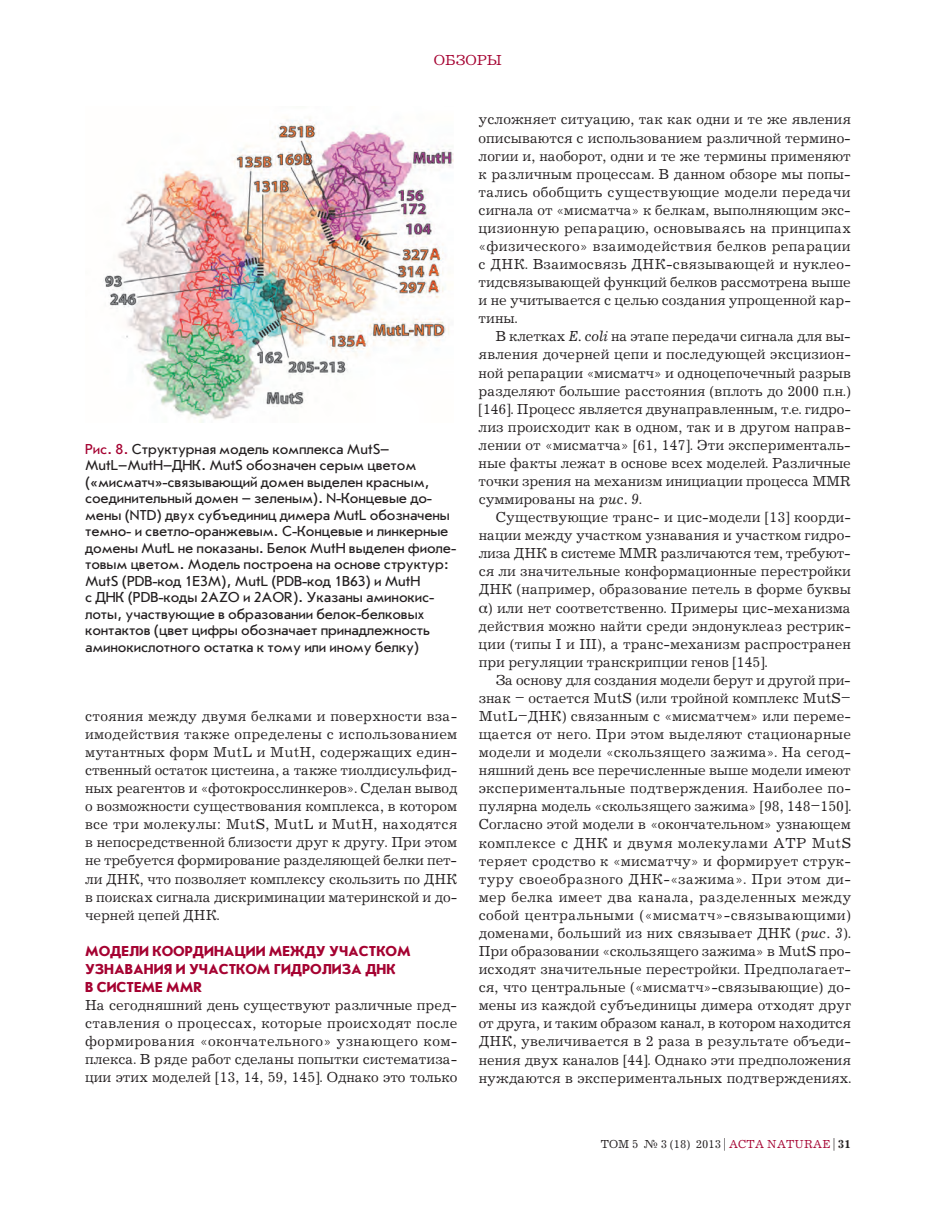
<style>
.page{position:relative;width:936px;height:1212px;background:#fff}
.page>*{position:absolute;margin:0;border:0;box-sizing:border-box;transform-origin:0 0}
.t1{font:15px/18px "Journal C";color:#231f20;text-align:justify}
.t2{font:15px/16.5px "Journal Sans C";letter-spacing:-.01em;color:#231f20}
.t3{font:700 15px/18px "Journal Sans C";color:#a50231}
.t4{font:15px "Journal C";color:#a50231}
.t5{font:12px "Journal C";color:#231f20}
.s1{color:#a50231}
.s2{font-style:italic}
.s3{font-family:"Newton C Pro"}
.s4{font-weight:700}
</style>
<div class="page">
<img style="left:104px;top:118px;width:350px;height:304px">
<p class="t4" style="left:434px;top:52px;width:70px">ОБЗОРЫ</p>
<p class="t2" style="left:85px;top:441px;width:372px"><span class="s1">Рис. 8.</span> Структурная модель комплекса MutS– MutL–MutH–ДНК. MutS обозначен серым цветом («мисматч»-связывающий домен выделен красным, соединительный домен – зеленым). N-Концевые до&shy;мены (NTD) двух субъединиц димера MutL обозначены темно- и светло-оранжевым. C-Концевые и линкерные домены MutL не показаны. Белок MutH выделен фиоле&shy;товым цветом. Модель построена на основе структур:<br>MutS (PDB-код 1E3M), MutL (PDB-код 1B63) и MutH<br>с ДНК (PDB-коды 2AZO и 2AOR). Указаны аминокис&shy;лоты, участвующие в образовании белок-белковых контактов (цвет цифры обозначает принадлежность аминокислотного остатка к тому или иному белку)</p>
<p class="t1" style="left:85px;top:707px;width:374px">стояния между двумя белками и поверхности вза&shy;имодействия также определены с использованием мутантных форм MutL и MutH, содержащих един&shy;ственный остаток цистеина, а также тиолдисульфид&shy;ных реагентов и «фотокросслинкеров». Сделан вывод о возможности существования комплекса, в котором все три молекулы: MutS, MutL и MutH, находятся в непосредственной близости друг к другу. При этом не требуется формирование разделяющей белки пет&shy;ли ДНК, что позволяет комплексу скользить по ДНК в поисках сигнала дискриминации материнской и до&shy;черней цепей ДНК.</p>
<p class="t3" style="left:85px;top:942px;width:327px">МОДЕЛИ КООРДИНАЦИИ МЕЖДУ УЧАСТКОМ<br>УЗНАВАНИЯ И УЧАСТКОМ ГИДРОЛИЗА ДНК<br>В СИСТЕМЕ MMR</p>
<p class="t1" style="left:85px;top:997px;width:374px">На сегодняшний день существуют различные пред&shy;ставления о процессах, которые происходят после формирования «окончательного» узнающего ком&shy;плекса. В ряде работ сделаны попытки систематиза&shy;ции этих моделей [13, 14, 59, 145]. Однако это только</p>
<p class="t1" style="left:478px;top:111px;width:374px">усложняет ситуацию, так как одни и те же явления описываются с использованием различной термино&shy;логии и, наоборот, одни и те же термины применяют к различным процессам. В данном обзоре мы попы&shy;тались обобщить существующие модели передачи сигнала от «мисматча» к белкам, выполняющим экс&shy;цизионную репарацию, основываясь на принципах «физического» взаимодействия белков репарации с ДНК. Взаимосвязь ДНК-связывающей и нуклео&shy;тидсвязывающей функций белков рассмотрена выше и не учитывается с целью создания упрощенной кар&shy;тины.</p>
<p class="t1" style="left:478px;top:328px;width:374px;text-indent:17px">В клетках <span class="s2">E. coli</span> на этапе передачи сигнала для вы&shy;явления дочерней цепи и последующей эксцизион&shy;ной репарации «мисматч» и одноцепочечный разрыв разделяют большие расстояния (вплоть до 2000 п.н.) [146]. Процесс является двунаправленным, т.е. гидро&shy;лиз происходит как в одном, так и в другом направ&shy;лении от «мисматча» [61, 147]. Эти эксперименталь&shy;ные факты лежат в основе всех моделей. Различные точки зрения на механизм инициации процесса MMR суммированы на <span class="s2">рис. 9</span>.</p>
<p class="t1" style="left:478px;top:509px;width:374px;text-indent:17px">Существующие транс- и цис-модели [13] коорди&shy;нации между участком узнавания и участком гидро&shy;лиза ДНК в системе MMR различаются тем, требуют&shy;ся ли значительные конформационные перестройки ДНК (например, образование петель в форме буквы <span class="s3">α</span>) или нет соответственно. Примеры цис-механизма действия можно найти среди эндонуклеаз рестрик&shy;ции (типы I и III), а транс-механизм распространен при регуляции транскрипции генов [145].</p>
<p class="t1" style="left:478px;top:671px;width:374px;text-indent:17px">За основу для создания модели берут и другой при&shy;знак – остается MutS (или тройной комплекс MutS– MutL–ДНК) связанным с «мисматчем» или переме&shy;щается от него. При этом выделяют стационарные модели и модели «скользящего зажима». На сегод&shy;няшний день все перечисленные выше модели имеют экспериментальные подтверждения. Наиболее по&shy;пулярна модель «скользящего зажима» [98, 148–150].<br>Согласно этой модели в «окончательном» узнающем комплексе с ДНК и двумя молекулами ATP MutS теряет сродство к «мисматчу» и формирует струк&shy;туру своеобразного ДНК-«зажима». При этом ди&shy;мер белка имеет два канала, разделенных между собой центральными («мисматч»-связывающими) доменами, больший из них связывает ДНК (<span class="s2">рис. 3</span>).<br>При образовании «скользящего зажима» в MutS про&shy;исходят значительные перестройки. Предполагает&shy;ся, что центральные («мисматч»-связывающие) до&shy;мены из каждой субъединицы димера отходят друг от друга, и таким образом канал, в котором находится ДНК, увеличивается в 2 раза в результате объеди&shy;нения двух каналов [44]. Однако эти предположения нуждаются в экспериментальных подтверждениях.</p>
<p class="t5" style="left:600px;top:1137px;width:251px">ТОМ 5 № 3 (18) 2013 | <span class="s1">Acta naturae</span> | <span class="s4">31</span></p>
</div>
